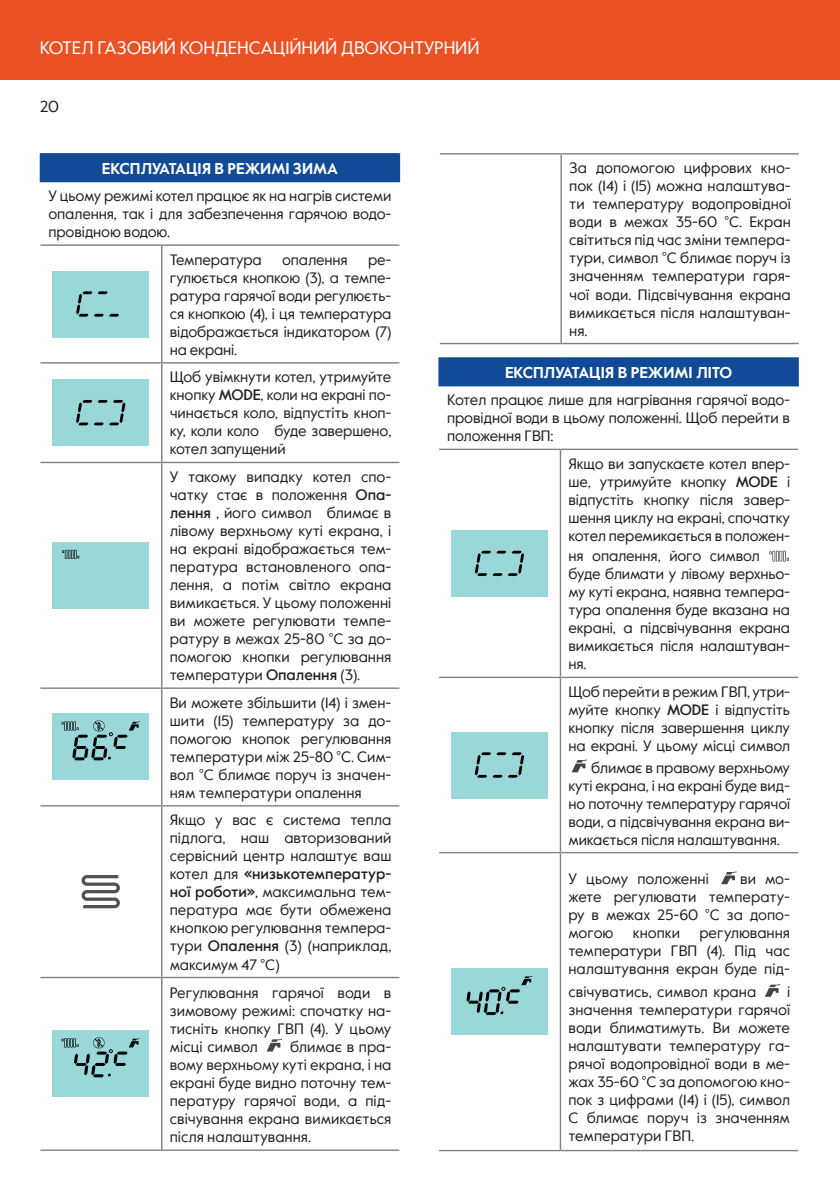
<style>
.page{position:relative;width:840px;height:1191px;background:#fff}
.page>*{position:absolute;margin:0;border:0;box-sizing:border-box;transform-origin:0 0}
.t1{font:18px "Value Sans Pro";letter-spacing:-.005em;color:#fff}
.t2{font:16px "Value Sans Pro";color:#231f20}
.t3{font:700 15.6px "Value Sans Pro";color:#fff}
.t4{font:15px/18px "Value Sans Pro";letter-spacing:-.01em;color:#231f20;text-align:justify}
.s1{font-weight:500}
</style>
<div class="page">
<div style="left:0;top:0;width:839px;height:80px;background:#ea5125"></div>
<div style="left:40px;top:154px;width:359px;height:27px;background:#114b97"></div>
<hr style="left:40px;top:244px;width:122px;height:2px;background:#808285">
<hr style="left:162px;top:244px;width:237px;height:2px;background:#808285">
<hr style="left:161px;top:246px;width:1px;height:116px;background:#808285">
<hr style="left:40px;top:362px;width:122px;height:1px;background:#808285">
<hr style="left:162px;top:362px;width:237px;height:1px;background:#808285">
<hr style="left:161px;top:363px;width:1px;height:99px;background:#808285">
<hr style="left:40px;top:462px;width:122px;height:1px;background:#808285">
<hr style="left:162px;top:462px;width:237px;height:1px;background:#808285">
<hr style="left:161px;top:463px;width:1px;height:224px;background:#808285">
<hr style="left:40px;top:687px;width:122px;height:2px;background:#808285">
<hr style="left:162px;top:687px;width:237px;height:2px;background:#808285">
<hr style="left:161px;top:689px;width:1px;height:116px;background:#808285">
<hr style="left:40px;top:805px;width:122px;height:1px;background:#808285">
<hr style="left:162px;top:805px;width:237px;height:1px;background:#808285">
<hr style="left:161px;top:806px;width:1px;height:170px;background:#808285">
<hr style="left:40px;top:976px;width:122px;height:2px;background:#808285">
<hr style="left:162px;top:976px;width:237px;height:2px;background:#808285">
<hr style="left:161px;top:978px;width:1px;height:171px;background:#808285">
<hr style="left:40px;top:1149px;width:122px;height:1px;background:#808285">
<hr style="left:162px;top:1149px;width:237px;height:1px;background:#808285">
<hr style="left:40px;top:153px;width:122px;height:1px;background:#114b97">
<hr style="left:162px;top:153px;width:238px;height:1px;background:#114b97">
<hr style="left:398px;top:154px;width:2px;height:27px;background:#114b97">
<hr style="left:40px;top:181px;width:122px;height:1px;background:#114b97">
<hr style="left:162px;top:181px;width:238px;height:1px;background:#114b97">
<div style="left:53px;top:271px;width:96px;height:66px;background:#9ad7d9"></div>
<svg style="left:76px;top:291px;width:43px;height:26px"></svg>
<div style="left:52px;top:379px;width:97px;height:67px;background:#9ad7d9"></div>
<svg style="left:76px;top:400px;width:49px;height:25px"></svg>
<div style="left:52px;top:542px;width:97px;height:66px;background:#9ad7d9"></div>
<svg style="left:62px;top:550px;width:17px;height:9px"></svg>
<div style="left:52px;top:714px;width:97px;height:66px;background:#9ad7d9"></div>
<svg style="left:62px;top:720px;width:78px;height:40px"></svg>
<svg style="left:81px;top:875px;width:39px;height:33px"></svg>
<div style="left:52px;top:1030px;width:97px;height:67px;background:#9ad7d9"></div>
<svg style="left:61px;top:1037px;width:79px;height:40px"></svg>
<div style="left:439px;top:358px;width:358px;height:28px;background:#114b97"></div>
<hr style="left:439px;top:448px;width:121px;height:2px;background:#808285">
<hr style="left:560px;top:448px;width:237px;height:2px;background:#808285">
<hr style="left:559px;top:450px;width:2px;height:226px;background:#808285">
<hr style="left:439px;top:676px;width:121px;height:2px;background:#808285">
<hr style="left:560px;top:676px;width:237px;height:2px;background:#808285">
<hr style="left:559px;top:678px;width:2px;height:174px;background:#808285">
<hr style="left:439px;top:852px;width:121px;height:1px;background:#808285">
<hr style="left:560px;top:852px;width:237px;height:1px;background:#808285">
<hr style="left:559px;top:853px;width:2px;height:296px;background:#808285">
<hr style="left:439px;top:1149px;width:121px;height:2px;background:#808285">
<hr style="left:560px;top:1149px;width:237px;height:2px;background:#808285">
<hr style="left:438px;top:357px;width:122px;height:2px;background:#114b97">
<svg style="left:438px;top:359px;width:1px;height:26px"></svg>
<hr style="left:560px;top:357px;width:238px;height:2px;background:#114b97">
<svg style="left:797px;top:359px;width:1px;height:26px"></svg>
<hr style="left:438px;top:385px;width:122px;height:1px;background:#114b97">
<hr style="left:560px;top:385px;width:238px;height:1px;background:#114b97">
<div style="left:451px;top:530px;width:96px;height:66px;background:#9ad7d9"></div>
<svg style="left:475px;top:551px;width:48px;height:25px"></svg>
<svg style="left:769px;top:551px;width:19px;height:10px"></svg>
<div style="left:451px;top:732px;width:96px;height:66px;background:#9ad7d9"></div>
<svg style="left:474px;top:752px;width:50px;height:25px"></svg>
<svg style="left:572px;top:759px;width:15px;height:13px"></svg>
<div style="left:451px;top:968px;width:96px;height:66px;background:#9ad7d9"></div>
<svg style="left:466px;top:976px;width:66px;height:39px"></svg>
<svg style="left:721px;top:871px;width:15px;height:13px"></svg>
<svg style="left:765px;top:984px;width:14px;height:12px"></svg>
<hr style="left:439px;top:153px;width:122px;height:1px;background:#808285">
<hr style="left:561px;top:153px;width:237px;height:1px;background:#808285">
<hr style="left:560px;top:154px;width:1px;height:189px;background:#808285">
<hr style="left:439px;top:343px;width:122px;height:1px;background:#808285">
<hr style="left:561px;top:343px;width:237px;height:1px;background:#808285">
<svg style="left:267px;top:1038px;width:15px;height:13px"></svg>
<p class="t1" style="left:40px;top:36px;width:441px">КОТЕЛ ГАЗОВИЙ КОНДЕНСАЦІЙНИЙ ДВОКОНТУРНИЙ</p>
<p class="t2" style="left:40px;top:96px;width:21px">20</p>
<p class="t3" style="left:102px;top:159px;width:237px">ЕКСПЛУАТАЦІЯ В РЕЖИМІ ЗИМА</p>
<p class="t4" style="left:48px;top:187px;width:344px">У цьому режимі котел працює як на нагрів системи опалення, так і для забезпечення гарячою водо&shy;провідною водою.</p>
<p class="t4" style="left:170px;top:251px;width:93px">Температура</p>
<p class="t4" style="left:282px;top:251px;width:67px">опалення</p>
<p class="t4" style="left:170px;top:251px;width:223px;text-indent:198px">ре&shy;гулюється кнопкою (3), а темпе&shy;ратура гарячої води регулюєть&shy;ся кнопкою (4), і ця температура відображається індикатором (7) на екрані.</p>
<p class="t4" style="left:170px;top:368px;width:223px">Щоб увімкнути котел, утримуйте кнопку <span class="s1">MODE</span>, коли на екрані по&shy;чинається коло, відпустіть кноп&shy;ку, коли коло буде завершено, котел запущений</p>
<p class="t4" style="left:170px;top:468px;width:223px">У такому випадку котел спо&shy;чатку стає в положення <span class="s1">Опа&shy;лення</span> , його символ блимає в лівому верхньому куті екрана, і на екрані відображається тем&shy;пература встановленого опа&shy;лення, а потім світло екрана вимикається. У цьому положенні ви можете регулювати темпе&shy;ратуру в межах 25-80 °C за до&shy;помогою кнопки регулювання температури <span class="s1">Опалення</span> (3).</p>
<p class="t4" style="left:170px;top:694px;width:223px">Ви можете збільшити (14) і змен&shy;шити (15) температуру за до&shy;помогою кнопок регулювання температури між 25-80 °C. Сим&shy;вол °C блимає поруч із значен&shy;ням температури опалення</p>
<p class="t4" style="left:170px;top:811px;width:223px">Якщо у вас є система тепла підлога, наш авторизований сервісний центр налаштує ваш котел для <span class="s1">«низькотемператур&shy;ної роботи»</span>, максимальна тем&shy;пература має бути обмежена кнопкою регулювання темпера&shy;тури <span class="s1">Опалення</span> (3) (наприклад, максимум 47 °C)</p>
<p class="t4" style="left:170px;top:983px;width:223px">Регулювання гарячої води в зимовому режимі: спочатку на&shy;тисніть кнопку ГВП (4). У цьому місці символ</p>
<p class="t4" style="left:170px;top:1037px;width:223px;text-indent:120px">блимає в пра&shy;вому верхньому куті екрана, і на екрані буде видно поточну тем&shy;пературу гарячої води, а під&shy;свічування екрана вимикається після налаштування.</p>
<p class="t4" style="left:569px;top:159px;width:223px">За допомогою цифрових кно&shy;пок (14) і (15) можна налаштува&shy;ти температуру водопровідної води в межах 35-60 °C. Екран світиться під час зміни темпера&shy;тури, символ °C блимає поруч із значенням температури гаря&shy;чої води. Підсвічування екрана вимикається після налаштуван&shy;ня.</p>
<p class="t3" style="left:504px;top:363px;width:229px">ЕКСПЛУАТАЦІЯ В РЕЖИМІ ЛІТО</p>
<p class="t4" style="left:447px;top:391px;width:344px">Котел працює лише для нагрівання гарячої водо&shy;провідної води в цьому положенні. Щоб перейти в положення ГВП:</p>
<p class="t4" style="left:568px;top:455px;width:223px">Якщо ви запускаєте котел впер&shy;ше, утримуйте кнопку <span class="s1">MODE</span> і відпустіть кнопку після завер&shy;шення циклу на екрані, спочатку котел перемикається в положен-</p>
<p class="t4" style="left:568px;top:547px;width:223px;text-align:left">ня опалення, його символ буде блимати у лівому верхньо&shy;му куті екрана, наявна темпера&shy;тура опалення буде вказана на екрані, а підсвічування екрана вимикається після налаштуван&shy;ня.</p>
<p class="t4" style="left:568px;top:683px;width:223px">Щоб перейти в режим ГВП, утри&shy;муйте кнопку <span class="s1">MODE</span> і відпустіть кнопку після завершення циклу на екрані. У цьому місці символ</p>
<p class="t4" style="left:568px;top:758px;width:223px;text-indent:23px">блимає в правому верхньому куті екрана, і на екрані буде вид&shy;но поточну температуру гарячої води, а підсвічування екрана ви&shy;микається після налаштування.</p>
<p class="t4" style="left:568px;top:870px;width:142px">У цьому положенні</p>
<p class="t4" style="left:568px;top:870px;width:223px;text-indent:172px">ви мо&shy;жете регулювати температу&shy;ру в межах 25-60 °C за допо&shy;могою</p>
<p class="t4" style="left:568px;top:924px;width:223px;text-indent:131px">регулювання температури ГВП (4). Під час налаштування екран буде під-</p>
<p class="t4" style="left:568px;top:983px;width:189px">свічуватись, символ крана</p>
<p class="t4" style="left:632px;top:924px;width:49px">кнопки</p>
<p class="t4" style="left:568px;top:983px;width:223px;text-indent:218px">і значення температури гарячої води блиматимуть. Ви можете налаштувати температуру га&shy;рячої водопровідної води в ме&shy;жах 35-60 °C за допомогою кно&shy;пок з цифрами (14) і (15), символ C блимає поруч із значенням температури ГВП.</p>
</div>
